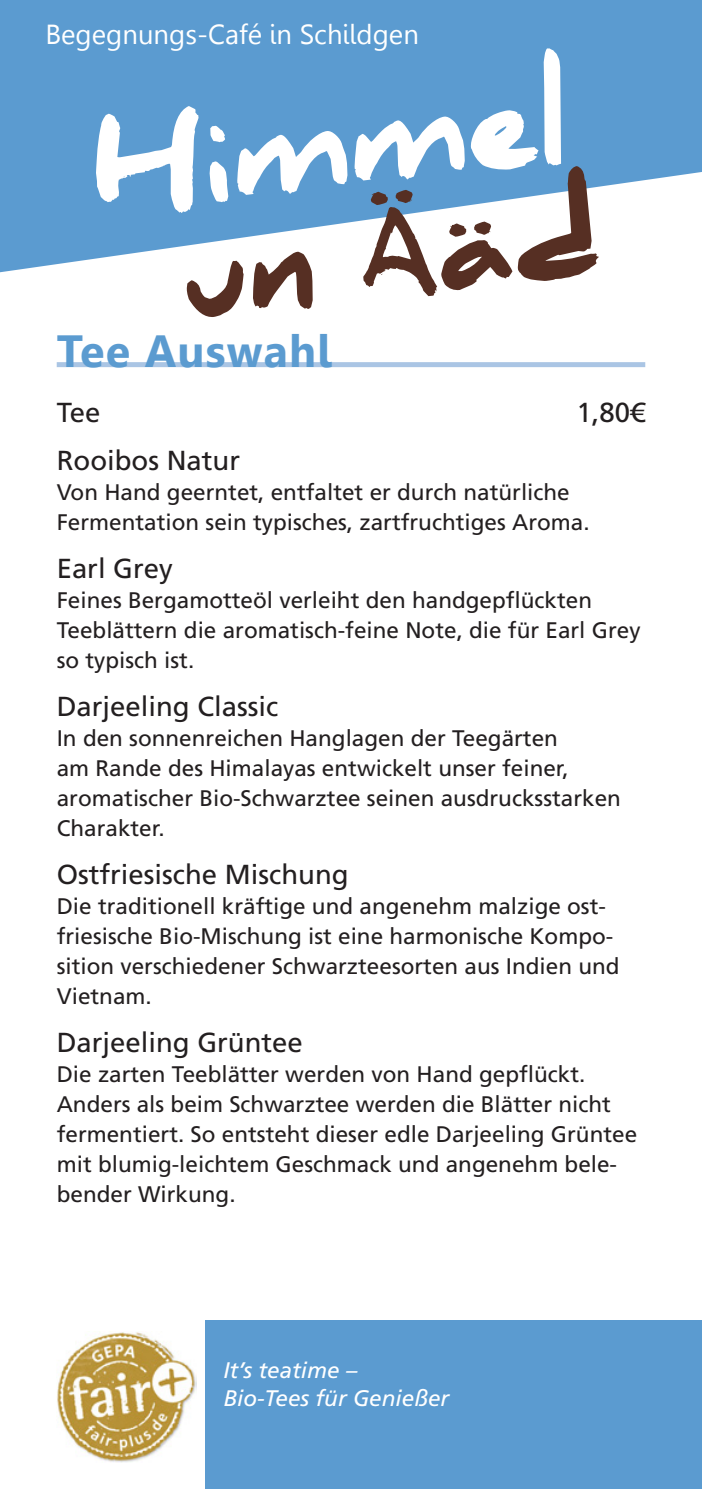
<style>
.page{position:relative;width:702px;height:1489px;background:#fff}
.page>*{position:absolute;margin:0;border:0;box-sizing:border-box;transform-origin:0 0}
.Kategorien{font:700 45px "Gisha";letter-spacing:.025em;color:#5b9bd0}
.Body{font:27.5px "Frutiger LT Std";color:#231f20}
.t1{font:27.5px "Gisha";color:#fff}
.Body_small{font:22.5px/30px "Frutiger LT Std";color:#231f20}
.Body_Info{font:italic 22.5px/27.5px "Frutiger LT Std";color:#fff}
</style>
<div class="page">
<svg style="left:0;top:0;width:702px;height:273px;background:#71a8d6"></svg>
<svg style="left:96px;top:48px;width:465px;height:165px;fill:#5b9bd0"></svg>
<svg style="left:187px;top:166px;width:412px;height:151px"></svg>
<div style="left:206px;top:1320px;width:496px;height:168px;background:#5b9bd0"></div>
<div style="left:57px;top:362px;width:588px;height:5px;background:#aac5e4"></div>
<img style="left:57px;top:1331px;width:140px;height:131px">
<p class="t1" style="left:45px;top:19px;width:375px">Begegnungs-Café in Schildgen</p>
<p class="Kategorien" style="left:57px;top:325px;width:276px">Tee Auswahl</p>
<p class="Body" style="left:57px;top:396px;width:45px">Tee</p>
<p class="Body" style="left:576px;top:396px;width:70px">1,80€</p>
<p class="Body" style="left:57px;top:444px;width:185px">Rooibos Natur</p>
<p class="Body_small" style="left:57px;top:477px;width:534px">Von Hand geerntet, entfaltet er durch natürliche<br>Fermentation sein typisches, zartfruchtiges Aroma.</p>
<p class="Body" style="left:57px;top:552px;width:118px">Earl Grey</p>
<p class="Body_small" style="left:57px;top:585px;width:585px">Feines Bergamotteöl verleiht den handgepflückten<br>Teeblättern die aromatisch-feine Note, die für Earl Grey so typisch ist.</p>
<p class="Body" style="left:57px;top:690px;width:223px">Darjeeling Classic</p>
<p class="Body_small" style="left:57px;top:723px;width:565px">In den sonnenreichen Hanglagen der Teegärten<br>am Rande des Himalayas entwickelt unser feiner, aromatischer Bio-Schwarztee seinen ausdrucksstarken Charakter.</p>
<p class="Body" style="left:57px;top:858px;width:293px">Ostfriesische Mischung</p>
<p class="Body_small" style="left:57px;top:891px;width:564px">Die traditionell kräftige und angenehm malzige ost&shy;friesische Bio-Mischung ist eine harmonische Kompo&shy;sition verschiedener Schwarzteesorten aus Indien und Vietnam.</p>
<p class="Body" style="left:57px;top:1026px;width:248px">Darjeeling Grüntee</p>
<p class="Body_small" style="left:57px;top:1059px;width:582px">Die zarten Teeblätter werden von Hand gepflückt.<br>Anders als beim Schwarztee werden die Blätter nicht fermentiert. So entsteht dieser edle Darjeeling Grüntee mit blumig-leichtem Geschmack und angenehm bele&shy;bender Wirkung.</p>
<p class="Body_Info" style="left:223px;top:1356px;width:227px">It’s teatime –<br>Bio-Tees für Genießer</p>
</div>
